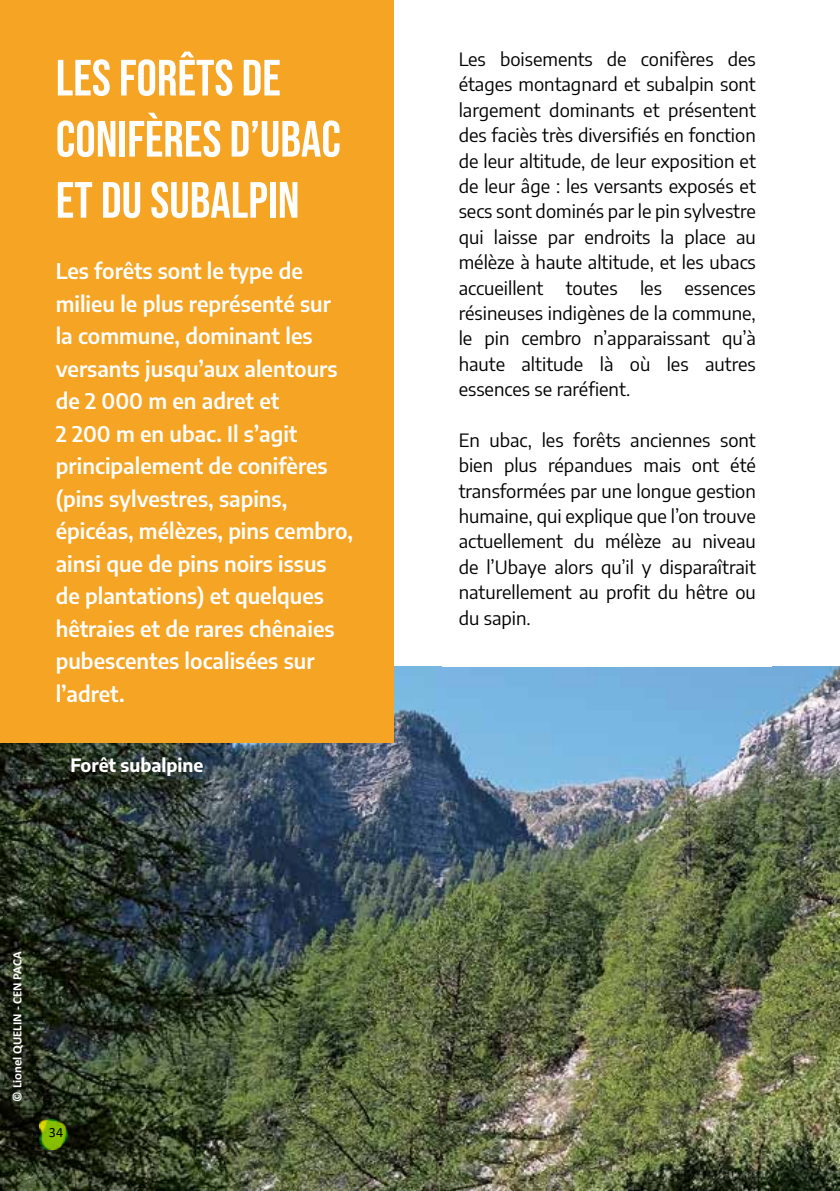
<style>
.page{position:relative;width:840px;height:1191px;background:#fff}
.page>*{position:absolute;margin:0;border:0;box-sizing:border-box;transform-origin:0 0}
.t1{font:51px/61px "Bebas Neue";color:#fff}
.t2{font:600 21.2px/32.6px "Encode Sans";color:#fff}
.t3{font:18.4px/25.4px "Encode Sans";color:#000;text-align:justify}
.t4{font:700 18px "Encode Sans";color:#fff}
.t5{font:14px "Calibri";color:#000}
.t6{font:700 12.8px "Calibri";color:#fff}
</style>
<div class="page">
<img style="left:0;top:666px;width:839px;height:525px">
<div style="left:0;top:0;width:393px;height:742px;background:#f6a423"></div>
<img style="left:40px;top:1119px;width:28px;height:30px">
<h1 class="t1" style="left:56px;top:47px;width:286px">LES FORÊTS DE<br>CONIFÈRES D’UBAC<br>ET DU SUBALPIN</h1>
<p class="t2" style="left:56px;top:254px;width:298px">Les forêts sont le type de milieu le plus représenté sur la commune, dominant les versants jusqu’aux alentours de 2 000 m en adret et<br>2 200 m en ubac. Il s’agit principalement de conifères (pins sylvestres, sapins, épicéas, mélèzes, pins cembro, ainsi que de pins noirs issus de plantations) et quelques hêtraies et de rares chênaies pubescentes localisées sur l’adret.</p>
<p class="t4" style="left:70px;top:752px;width:135px">Forêt subalpine</p>
<p class="t6" style="left:8px;top:1102px;width:152px;rotate:-90deg">© Lionel QUELIN - CEN PACA</p>
<p class="t5" style="left:49px;top:1122px;width:16px">34</p>
<p class="t3" style="left:458px;top:46px;width:298px">Les boisements de conifères des étages montagnard et subalpin sont largement dominants et présentent des faciès très diversifiés en fonction de leur altitude, de leur exposition et de leur âge : les versants exposés et secs sont dominés par le pin sylvestre qui laisse par endroits la place au mélèze à haute altitude, et les ubacs accueillent toutes les essences résineuses indigènes de la commune, le pin cembro n’apparaissant qu’à haute altitude là où les autres essences se raréfient.</p>
<p class="t3" style="left:458px;top:426px;width:298px">En ubac, les forêts anciennes sont bien plus répandues mais ont été transformées par une longue gestion humaine, qui explique que l’on trouve actuellement du mélèze au niveau de l’Ubaye alors qu’il y disparaîtrait naturellement au profit du hêtre ou du sapin.</p>
</div>
